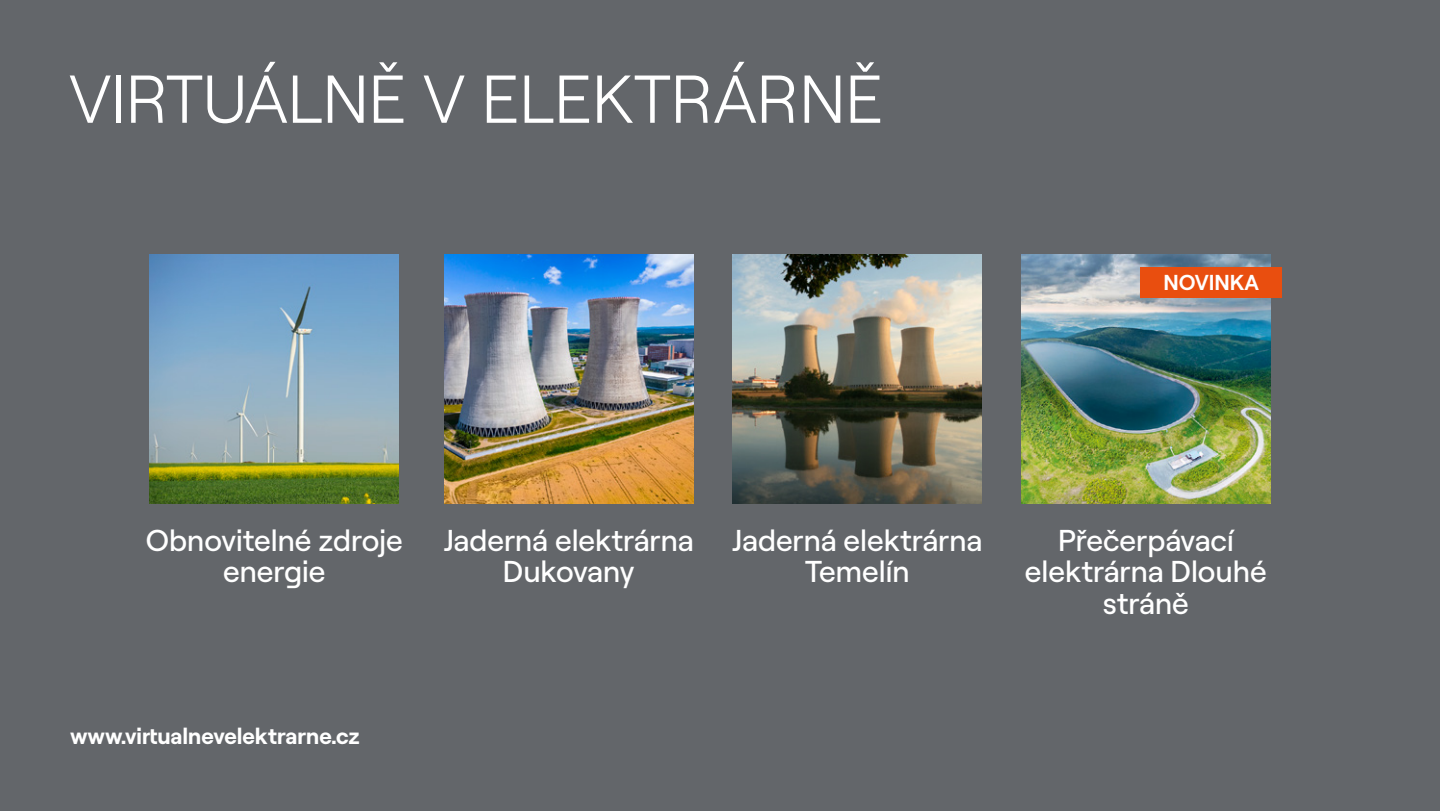
<style>
.page{position:relative;width:1440px;height:811px;background:#63666a}
.page>*{position:absolute;margin:0;border:0;box-sizing:border-box;transform-origin:0 0}
.t1{font:300 67.6px "Roobert CEZ";color:#fff}
.t2{font:500 30.2px/31.6px "Roobert CEZ";color:#fff;text-align:center}
.t3{font:700 22.6px "Roobert CEZ";color:#fff}
.t4{font:600 21.6px "Roobert CEZ";color:#fff}
</style>
<div class="page">
<img style="left:444px;top:255px;width:249px;height:248px">
<img style="left:733px;top:255px;width:249px;height:248px">
<img style="left:150px;top:255px;width:249px;height:248px">
<img style="left:1021px;top:255px;width:249px;height:248px">
<div style="left:1140px;top:267px;width:142px;height:31px;background:#e94e0f"></div>
<h1 class="t1" style="left:69px;top:49px;width:816px">VIRTUÁLNĚ V ELEKTRÁRNĚ</h1>
<p class="t4" style="left:1163px;top:265px;width:97px">NOVINKA</p>
<p class="t2" style="left:146px;top:522px;width:258px">Obnovitelné zdroje energie</p>
<p class="t2" style="left:1025px;top:522px;width:243px">Přečerpávací elektrárna Dlouhé stráně</p>
<p class="t2" style="left:444px;top:522px;width:252px">Jaderná elektrárna<br>Dukovany</p>
<p class="t2" style="left:732px;top:522px;width:252px">Jaderná elektrárna<br>Temelín</p>
<p class="t3" style="left:70px;top:719px;width:291px">www.virtualnevelektrarne.cz</p>
</div>
